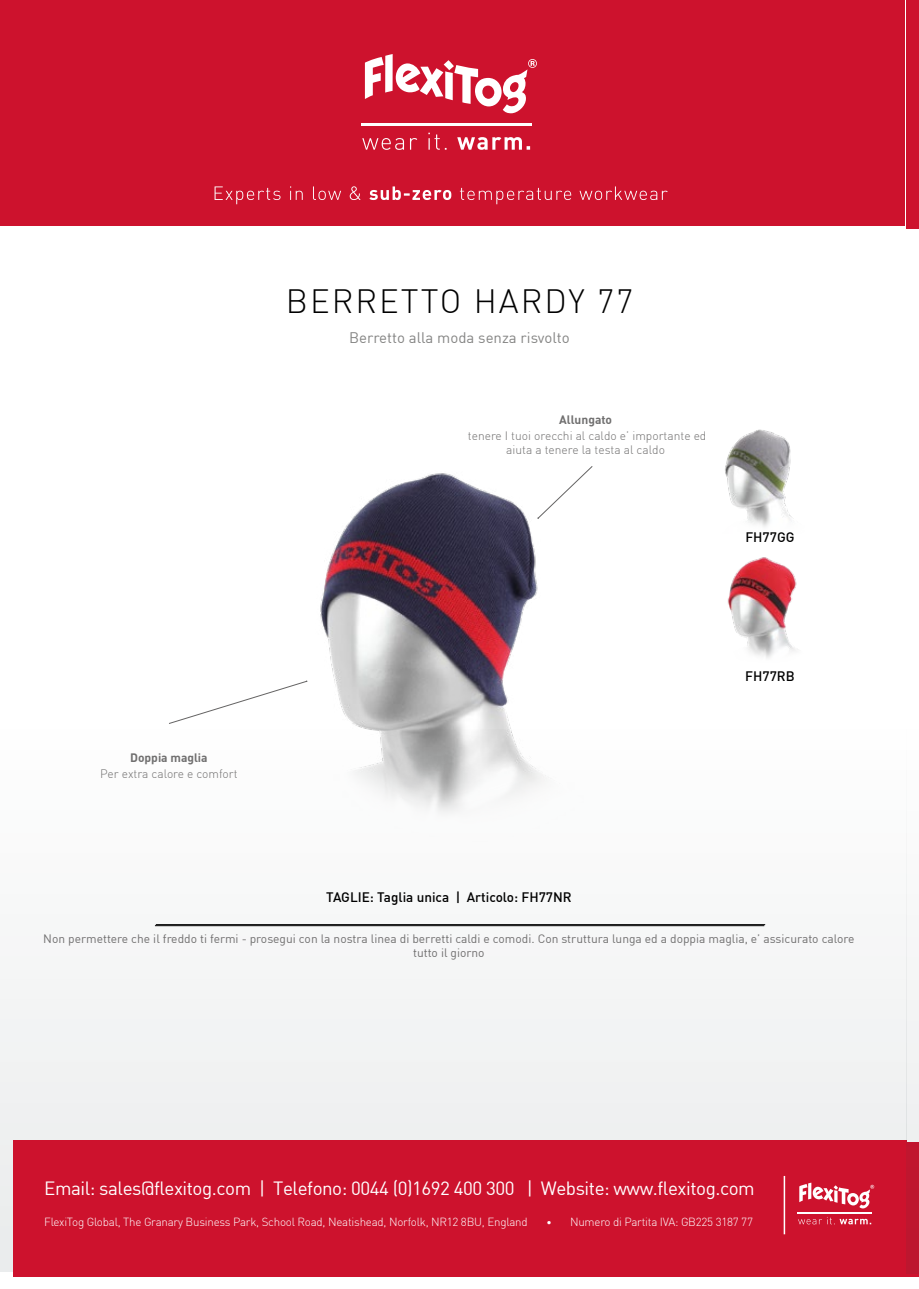
<style>
.page{position:relative;width:919px;height:1289px;background:#fff}
.page>*{position:absolute;margin:0;border:0;box-sizing:border-box;transform-origin:0 0}
.t1{font:300 33px "DIN";letter-spacing:.06em;color:#000}
.t2{font:18.75px "DIN";letter-spacing:-.025em;color:#fff}
.t3{font:15px "DIN";color:#858584}
.t4{font:500 13.5px "DIN";color:#000}
.t5{font:12px/14.4px "DIN";color:#706f6f;text-align:center}
.t6{font:300 12px/14.4px "DIN";color:#706f6f;text-align:center}
.t7{font:700 12px "DIN";color:#706f6f}
.t8{font:300 11.55px "DIN";letter-spacing:-.02em;color:#fff}
.s1{font-weight:400;font-size:10.05px}
</style>
<div class="page">
<div style="left:0;top:717px;width:906px;height:554px;background:#f6f6f7"></div>
<div style="left:0;top:0;width:904px;height:226px;background:#cd122d"></div>
<div style="left:905px;top:0;width:13px;height:228px;background:#cd122d"></div>
<div style="left:13px;top:1139px;width:893px;height:134px;background:#cd122d"></div>
<div style="left:13px;top:1142px;width:893px;height:133px;background:#cd122d"></div>
<div style="left:907px;top:1142px;width:11px;height:133px;background:#bd162f"></div>
<hr style="left:783px;top:1175px;width:2px;height:59px;background:#fff">
<svg style="left:214px;top:186px;width:453px;height:18px"></svg>
<hr style="left:361px;top:124px;width:170px;height:2px;background:#fff">
<svg style="left:362px;top:133px;width:168px;height:17px"></svg>
<svg style="left:365px;top:54px;width:172px;height:59px"></svg>
<hr style="left:797px;top:1212px;width:74px;height:1px;background:#fff">
<svg style="left:798px;top:1216px;width:73px;height:8px"></svg>
<svg style="left:799px;top:1182px;width:75px;height:26px"></svg>
<svg style="left:906px;top:853px;width:12px;height:420px;fill:#f1f2f2"></svg>
<img style="left:307px;top:466px;width:286px;height:342px">
<img style="left:725px;top:429px;width:67px;height:98px">
<img style="left:727px;top:557px;width:70px;height:101px">
<hr style="left:155px;top:925px;width:609px;height:1px;background:#000">
<svg style="left:537px;top:466px;width:55px;height:53px"></svg>
<svg style="left:169px;top:680px;width:138px;height:44px"></svg>
<hr style="left:156px;top:924px;width:609px;height:1px;background:#000">
<h1 class="t1" style="left:286px;top:281px;width:348px">BERRETTO HARDY 77</h1>
<p class="t3" style="left:349px;top:328px;width:222px">Berretto alla moda senza risvolto</p>
<p class="t7" style="left:130px;top:749px;width:79px">Doppia maglia</p>
<p class="t6" style="left:100px;top:766px;width:139px">Per extra calore e comfort</p>
<p class="t7" style="left:559px;top:411px;width:54px">Allungato</p>
<p class="t6" style="left:468px;top:428px;width:240px">tenere I tuoi orecchi al caldo e’ importante ed aiuta a tenere la testa al caldo</p>
<p class="t4" style="left:745px;top:528px;width:51px">FH77GG</p>
<p class="t4" style="left:745px;top:667px;width:51px">FH77RB</p>
<p class="t4" style="left:326px;top:888px;width:247px">TAGLIE: Taglia unica | Articolo: FH77NR</p>
<p class="t5" style="left:43px;top:931px;width:812px">Non permettere che il freddo ti fermi - prosegui con la nostra linea di berretti caldi e comodi. Con struttura lunga ed a doppia maglia, e’ assicurato calore tutto il giorno</p>
<h2 class="t2" style="left:44px;top:1176px;width:712px">Email: sales@flexitog.com | Telefono: 0044 (0)1692 400 300 | Website: www.flexitog.com</h2>
<p class="t8" style="left:44px;top:1214px;width:485px">FlexiTog Global, The Granary Business Park, School Road, Neatishead, Norfolk, NR12 8BU, England</p>
<p class="t8" style="left:546px;top:1214px;width:208px"><span class="s1">•</span> Numero di Partita IVA: GB225 3187 77</p>
</div>
